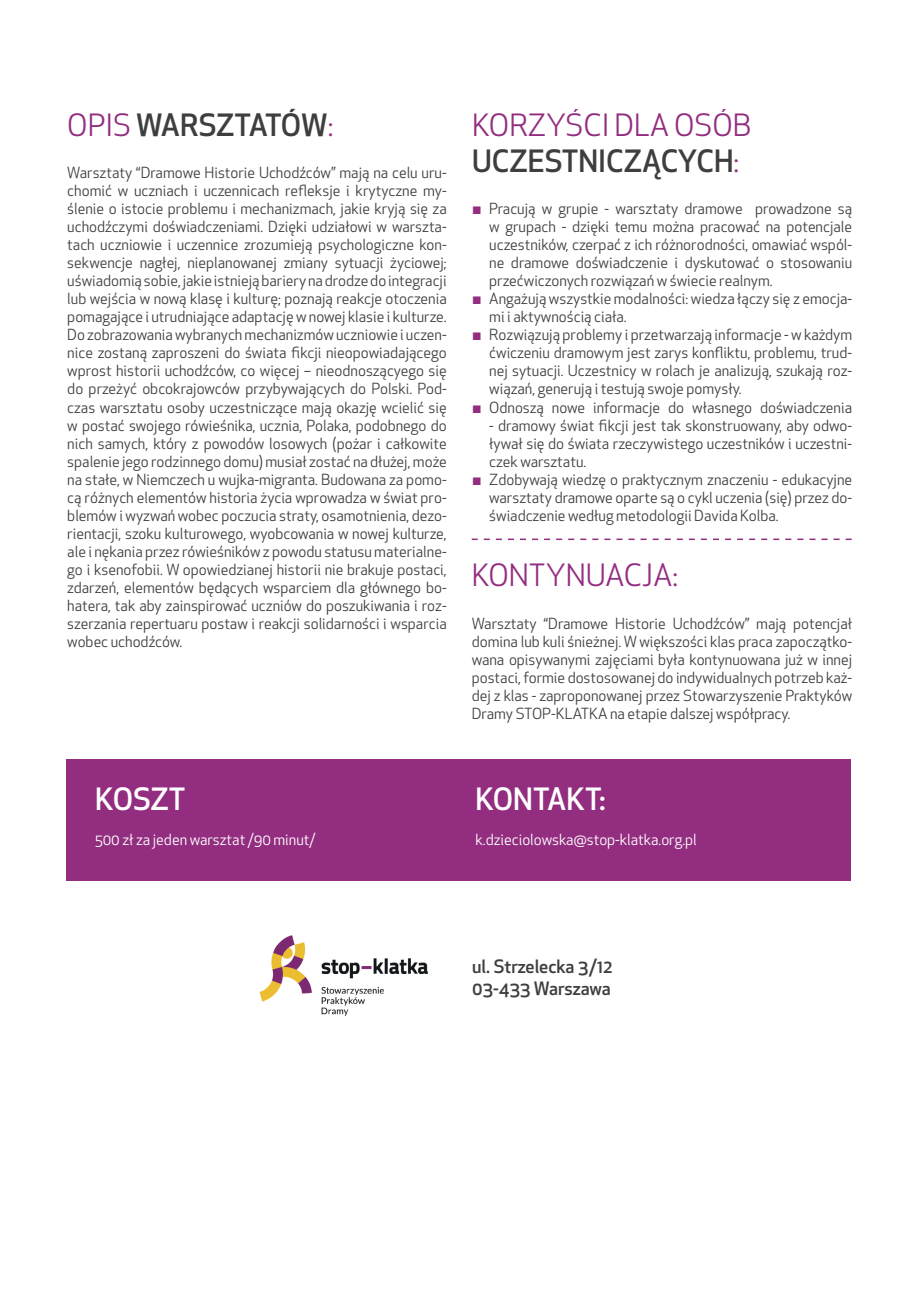
<style>
.page{position:relative;width:919px;height:1289px;background:#fff}
.page>*{position:absolute;margin:0;border:0;box-sizing:border-box;transform-origin:0 0}
.t1{font:30px/36px "Apex New";color:#932d80}
.t2{font:500 30px "Apex New";letter-spacing:-.02em;color:#3e3e3f}
.t3{font:500 30px "Apex New";color:#fff}
.t4{font:500 18px/21.6px "Apex New";color:#3e3e3f}
.t5{font:15px/18px "Apex New";color:#3e3e3f;text-align:justify}
.t6{font:15px "Apex New";color:#fff}
.s1{font-weight:400;color:#932d80}
.s2{font-weight:500;color:#3e3e3f}
.s3{color:#932d80}
</style>
<div class="page">
<div style="left:67px;top:759px;width:784px;height:121px;background:#932d80"></div>
<img style="left:259px;top:935px;width:169px;height:81px">
<svg style="left:471px;top:538px;width:380px;height:2px"></svg>
<h1 class="t2" style="left:67px;top:105px;width:267px"><span class="s1">OPIS</span> WARSZTATÓW<span class="s1">:</span></h1>
<p class="t5" style="left:67px;top:164px;width:381px">Warsztaty “Dramowe Historie Uchodźców” mają na celu uru&shy;chomić w uczniach i uczennicach refleksje i krytyczne my&shy;ślenie o istocie problemu i mechanizmach, jakie kryją się za uchodźczymi doświadczeniami. Dzięki udziałowi w warszta&shy;tach uczniowie i uczennice zrozumieją psychologiczne kon&shy;sekwencje nagłej, nieplanowanej zmiany sytuacji życiowej; uświadomią sobie, jakie istnieją bariery na drodze do integracji lub wejścia w nową klasę i kulturę; poznają reakcje otoczenia pomagające i utrudniające adaptację w nowej klasie i kulturze.<br>Do zobrazowania wybranych mechanizmów uczniowie i uczen&shy;nice zostaną zaproszeni do świata fikcji nieopowiadającego wprost historii uchodźców, co więcej – nieodnoszącyego się do przeżyć obcokrajowców przybywających do Polski. Pod&shy;czas warsztatu osoby uczestniczące mają okazję wcielić się w postać swojego rówieśnika, ucznia, Polaka, podobnego do nich samych, który z powodów losowych (pożar i całkowite spalenie jego rodzinnego domu) musiał zostać na dłużej, może na stałe, w Niemczech u wujka-migranta. Budowana za pomo&shy;cą różnych elementów historia życia wprowadza w świat pro&shy;blemów i wyzwań wobec poczucia straty, osamotnienia, dezo&shy;rientacji, szoku kulturowego, wyobcowania w nowej kulturze, ale i nękania przez rówieśników z powodu statusu materialne&shy;go i ksenofobii. W opowiedzianej historii nie brakuje postaci, zdarzeń, elementów będących wsparciem dla głównego bo&shy;hatera, tak aby zainspirować uczniów do poszukiwania i roz&shy;szerzania repertuaru postaw i reakcji solidarności i wsparcia wobec uchodźców.</p>
<h1 class="t3" style="left:95px;top:778px;width:92px">KOSZT</h1>
<p class="t6" style="left:95px;top:829px;width:222px">500 zł za jeden warsztat /90 minut/</p>
<h1 class="t1" style="left:472px;top:107px;width:280px">KORZYŚCI DLA OSÓB<br><span class="s2">UCZESTNICZĄCYCH</span>:</h1>
<p class="t5" style="left:489px;top:200px;width:364px;text-indent:-17px"><span class="s3">▪</span> Pracują w grupie - warsztaty dramowe prowadzone są w grupach - dzięki temu można pracować na potencjale uczestników, czerpać z ich różnorodności, omawiać wspól&shy;ne dramowe doświadczenie i dyskutować o stosowaniu przećwiczonych rozwiązań w świecie realnym.</p>
<p class="t5" style="left:489px;top:290px;width:364px;text-indent:-17px"><span class="s3">▪</span> Angażują wszystkie modalności: wiedza łączy się z emocja&shy;mi i aktywnością ciała.</p>
<p class="t5" style="left:489px;top:326px;width:364px;text-indent:-17px"><span class="s3">▪</span> Rozwiązują problemy i przetwarzają informacje - w każdym ćwiczeniu dramowym jest zarys konfliktu, problemu, trud&shy;nej sytuacji. Uczestnicy w rolach je analizują, szukają roz&shy;wiązań, generują i testują swoje pomysły.</p>
<p class="t5" style="left:472px;top:398px;width:381px"><span class="s3">▪</span> Odnoszą nowe informacje do własnego doświadczenia</p>
<p class="t5" style="left:489px;top:416px;width:364px">- dramowy świat fikcji jest tak skonstruowany, aby odwo&shy;ływał się do świata rzeczywistego uczestników i uczestni&shy;czek warsztatu.</p>
<p class="t5" style="left:489px;top:470px;width:364px;text-indent:-17px"><span class="s3">▪</span> Zdobywają wiedzę o praktycznym znaczeniu - edukacyjne warsztaty dramowe oparte są o cykl uczenia (się) przez do&shy;świadczenie według metodologii Davida Kolba.</p>
<h1 class="t1" style="left:471px;top:557px;width:208px">KONTYNUACJA:</h1>
<p class="t5" style="left:471px;top:614px;width:382px">Warsztaty “Dramowe Historie Uchodźców” mają potencjał domina lub kuli śnieżnej. W większości klas praca zapoczątko&shy;wana opisywanymi zajęciami była kontynuowana już w innej postaci, formie dostosowanej do indywidualnych potrzeb każ&shy;dej z klas - zaproponowanej przez Stowarzyszenie Praktyków Dramy STOP-KLATKA na etapie dalszej współpracy.</p>
<h1 class="t3" style="left:475px;top:778px;width:132px">KONTAKT:</h1>
<p class="t6" style="left:475px;top:829px;width:223px">k.dzieciolowska@stop-klatka.org.pl</p>
<p class="t4" style="left:472px;top:955px;width:142px">ul. Strzelecka 3/12<br>03-433 Warszawa</p>
</div>
